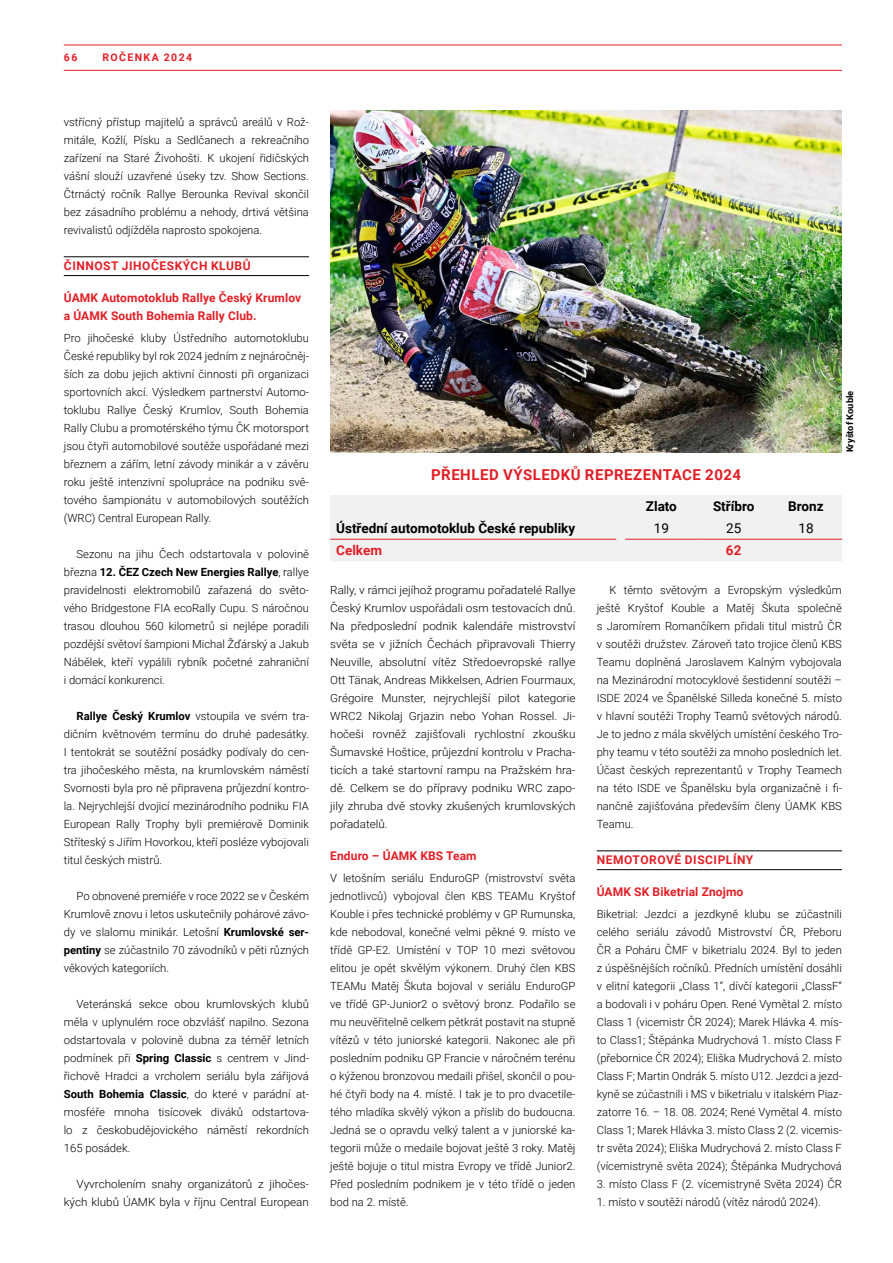
<style>
.page{position:relative;width:893px;height:1263px;background:#fff}
.page>*{position:absolute;margin:0;border:0;box-sizing:border-box;transform-origin:0 0}
.t1{font:700 15px "Roboto";letter-spacing:.035em;color:#e21f26}
.t2{font:700 13.5px "Roboto";color:#000}
.t3{font:700 13.5px "Roboto";color:#e21f26}
.t4{font:13.5px "Roboto";color:#000}
.t5{font:700 12px/18px "Roboto";letter-spacing:.01em;color:#e21f26}
.t6{font:700 12px "Roboto";letter-spacing:.045em;color:#e21f26}
.t7{font:300 11.25px/18px "Roboto";color:#000;text-align:justify}
.t8{font:300 11.25px/18px "Roboto";color:#000;text-align:right;scale:1.04 1}
.t9{font:700 10.5px "Roboto";letter-spacing:.135em;color:#e21f26}
.t10{font:700 9.3px "Roboto";color:#000}
.s1{font-weight:700}
</style>
<div class="page">
<hr style="left:64px;top:70px;width:778px;height:1px;background:#e21f26">
<hr style="left:64px;top:45px;width:778px;height:1px;background:#e21f26">
<hr style="left:64px;top:275px;width:245px;height:1px;background:#000">
<hr style="left:64px;top:256px;width:245px;height:1px;background:#000">
<hr style="left:597px;top:869px;width:245px;height:1px;background:#000">
<hr style="left:597px;top:850px;width:245px;height:1px;background:#000">
<div style="left:330px;top:495px;width:512px;height:66px;background:#f1f1f2"></div>
<hr style="left:330px;top:539px;width:286px;height:1px;background:#e21f26">
<hr style="left:625px;top:539px;width:73px;height:1px;background:#e21f26">
<hr style="left:698px;top:539px;width:72px;height:1px;background:#e21f26">
<hr style="left:770px;top:539px;width:72px;height:1px;background:#e21f26">
<img style="left:330px;top:111px;width:512px;height:341px">
<p class="t9" style="left:64px;top:50px;width:15px">66</p>
<p class="t9" style="left:102px;top:50px;width:91px">ROČENKA 2024</p>
<p class="t7" style="left:64px;top:113px;width:247px">vstřícný přístup majitelů a správců areálů v Rož&shy;mitále, Kožlí, Písku a Sedlčanech a rekreačního zařízení na Staré Živohošti. K ukojení řidičských vášní slouží uzavřené úseky tzv. Show Sections.<br>Čtrnáctý ročník Rallye Berounka Revival skončil bez zásadního problému a nehody, drtivá většina revivalistů odjížděla naprosto spokojena.</p>
<p class="t6" style="left:64px;top:257px;width:188px">ČINNOST JIHOČESKÝCH KLUBŮ</p>
<p class="t5" style="left:64px;top:288px;width:239px">ÚAMK Automotoklub Rallye Český Krumlov a ÚAMK South Bohemia Rally Club.</p>
<p class="t7" style="left:64px;top:329px;width:247px">Pro jihočeské kluby Ústředního automotoklubu České republiky byl rok 2024 jedním z nejnáročněj&shy;ších za dobu jejich aktivní činnosti při organizaci sportovních akcí. Výsledkem partnerství Automo&shy;toklubu Rallye Český Krumlov, South Bohemia Rally Clubu a promotérského týmu ČK motorsport jsou čtyři automobilové soutěže uspořádané mezi březnem a zářím, letní závody minikár a v závěru roku ještě intenzivní spolupráce na podniku svě&shy;tového šampionátu v automobilových soutěžích (WRC) Central European Rally.</p>
<p class="t7" style="left:64px;top:545px;width:247px;text-indent:13px">Sezonu na jihu Čech odstartovala v polovině března <span class="s1">12. ČEZ Czech New Energies Rallye</span>, rallye pravidelnosti elektromobilů zařazená do světo&shy;vého Bridgestone FIA ecoRally Cupu. S náročnou trasou dlouhou 560 kilometrů si nejlépe poradili pozdější světoví šampioni Michal Žďárský a Jakub Nábělek, kteří vypálili rybník početné zahraniční i domácí konkurenci.</p>
<p class="t7" style="left:64px;top:707px;width:247px;text-indent:13px"><span class="s1">Rallye Český Krumlov</span> vstoupila ve svém tra&shy;dičním květnovém termínu do druhé padesátky.<br>I tentokrát se soutěžní posádky podívaly do cen&shy;tra jihočeského města, na krumlovském náměstí Svornosti byla pro ně připravena průjezdní kontro&shy;la. Nejrychlejší dvojicí mezinárodního podniku FIA European Rally Trophy byli premiérově Dominik Stříteský s Jiřím Hovorkou, kteří posléze vybojovali titul českých mistrů.</p>
<p class="t7" style="left:64px;top:887px;width:247px;text-indent:13px">Po obnovené premiéře v roce 2022 se v Českém Krumlově znovu i letos uskutečnily pohárové závo&shy;dy ve slalomu minikár. Letošní <span class="s1">Krumlovské ser&shy;pentiny</span> se zúčastnilo 70 závodníků v pěti různých věkových kategoriích.</p>
<p class="t7" style="left:64px;top:995px;width:247px;text-indent:13px">Veteránská sekce obou krumlovských klubů měla v uplynulém roce obzvlášť napilno. Sezona odstartovala v polovině dubna za téměř letních podmínek při <span class="s1">Spring Classic</span> s centrem v Jind&shy;řichově Hradci a vrcholem seriálu byla zářijová <span class="s1">South Bohemia Classic</span>, do které v parádní at&shy;mosféře mnoha tisícovek diváků odstartova&shy;lo z českobudějovického náměstí rekordních 165 posádek.</p>
<p class="t8" style="left:64px;top:1175px;width:237px">Vyvrcholením snahy organizátorů z jihočes&shy;kých klubů ÚAMK byla v říjnu Central European</p>
<h1 class="t1" style="left:431px;top:465px;width:312px">PŘEHLED VÝSLEDKŮ REPREZENTACE 2024</h1>
<p class="t2" style="left:646px;top:497px;width:32px">Zlato</p>
<p class="t2" style="left:713px;top:497px;width:43px">Stříbro</p>
<p class="t2" style="left:788px;top:497px;width:37px">Bronz</p>
<p class="t2" style="left:336px;top:519px;width:240px">Ústřední automotoklub České republiky</p>
<p class="t4" style="left:654px;top:519px;width:17px">19</p>
<p class="t4" style="left:726px;top:519px;width:17px">25</p>
<p class="t4" style="left:798px;top:519px;width:17px">18</p>
<p class="t3" style="left:336px;top:541px;width:47px">Celkem</p>
<p class="t3" style="left:726px;top:541px;width:17px">62</p>
<p class="t10" style="left:843px;top:452px;width:63px;rotate:-90deg">Kryštof Kouble</p>
<p class="t8" style="left:330px;top:581px;width:237px;text-align:justify">Rally, v rámci jejíhož programu pořadatelé Rallye Český Krumlov uspořádali osm testovacích dnů.<br>Na předposlední podnik kalendáře mistrovství světa se v jižních Čechách připravovali Thierry Neuville, absolutní vítěz Středoevropské rallye Ott Tänak, Andreas Mikkelsen, Adrien Fourmaux, Grégoire Munster, nejrychlejší pilot kategorie WRC2 Nikolaj Grjazin nebo Yohan Rossel. Ji&shy;hočeši rovněž zajišťovali rychlostní zkoušku Šumavské Hoštice, průjezdní kontrolu v Pracha&shy;ticích a také startovní rampu na Pražském hra&shy;dě. Celkem se do přípravy podniku WRC zapo&shy;jily zhruba dvě stovky zkušených krumlovských pořadatelů.</p>
<p class="t5" style="left:330px;top:846px;width:148px">Enduro – ÚAMK KBS Team</p>
<p class="t7" style="left:330px;top:869px;width:247px">V letošním seriálu EnduroGP (mistrovství světa jednotlivců) vybojoval člen KBS TEAMu Kryštof Kouble i přes technické problémy v GP Rumunska, kde nebodoval, konečné velmi pěkné 9. místo ve třídě GP-E2. Umístění v TOP 10 mezi světovou elitou je opět skvělým výkonem. Druhý člen KBS TEAMu Matěj Škuta bojoval v seriálu EnduroGP ve třídě GP-Junior2 o světový bronz. Podařilo se mu neuvěřitelně celkem pětkrát postavit na stupně vítězů v této juniorské kategorii. Nakonec ale při posledním podniku GP Francie v náročném terénu o kýženou bronzovou medaili přišel, skončil o pou&shy;hé čtyři body na 4. místě. I tak je to pro dvacetile&shy;tého mladíka skvělý výkon a příslib do budoucna.<br>Jedná se o opravdu velký talent a v juniorské ka&shy;tegorii může o medaile bojovat ještě 3 roky. Matěj ještě bojuje o titul mistra Evropy ve třídě Junior2.<br>Před posledním podnikem je v této třídě o jeden bod na 2. místě.</p>
<p class="t7" style="left:597px;top:581px;width:247px;text-indent:13px">K těmto světovým a Evropským výsledkům ještě Kryštof Kouble a Matěj Škuta společně s Jaromírem Romančíkem přidali titul mistrů ČR v soutěži družstev. Zároveň tato trojice členů KBS Teamu doplněná Jaroslavem Kalným vybojovala na Mezinárodní motocyklové šestidenní soutěži – ISDE 2024 ve Španělské Silleda konečné 5. místo v hlavní soutěži Trophy Teamů světových národů.<br>Je to jedno z mála skvělých umístění českého Tro&shy;phy teamu v této soutěži za mnoho posledních let.<br>Účast českých reprezentantů v Trophy Teamech na této ISDE ve Španělsku byla organizačně i fi&shy;nančně zajišťována především členy ÚAMK KBS Teamu.</p>
<p class="t6" style="left:597px;top:851px;width:158px">NEMOTOROVÉ DISCIPLÍNY</p>
<p class="t5" style="left:597px;top:882px;width:148px">ÚAMK SK Biketrial Znojmo</p>
<p class="t7" style="left:597px;top:905px;width:247px">Biketrial: Jezdci a jezdkyně klubu se zúčastnili celého seriálu závodů Mistrovství ČR, Přeboru ČR a Poháru ČMF v biketrialu 2024. Byl to jeden z úspěšnějších ročníků. Předních umístění dosáhli v elitní kategorii „Class 1“, dívčí kategorii „ClassF“ a bodovali i v poháru Open. René Vymětal 2. místo Class 1 (vicemistr ČR 2024); Marek Hlávka 4. mís&shy;to Class1; Štěpánka Mudrychová 1. místo Class F (přebornice ČR 2024); Eliška Mudrychová 2. místo Class F; Martin Ondrák 5. místo U12. Jezdci a jezd&shy;kyně se zúčastnili i MS v biketrialu v italském Piaz&shy;zatorre 16. – 18. 08. 2024; René Vymětal 4. místo Class 1; Marek Hlávka 3. místo Class 2 (2. vicemis&shy;tr světa 2024); Eliška Mudrychová 2. místo Class F (vícemistryně světa 2024); Štěpánka Mudrychová</p>
<p class="t7" style="left:597px;top:1175px;width:247px">3. místo Class F (2. vícemistryně Světa 2024) ČR</p>
<p class="t7" style="left:597px;top:1193px;width:225px">1. místo v soutěži národů (vítěz národů 2024).</p>
</div>
